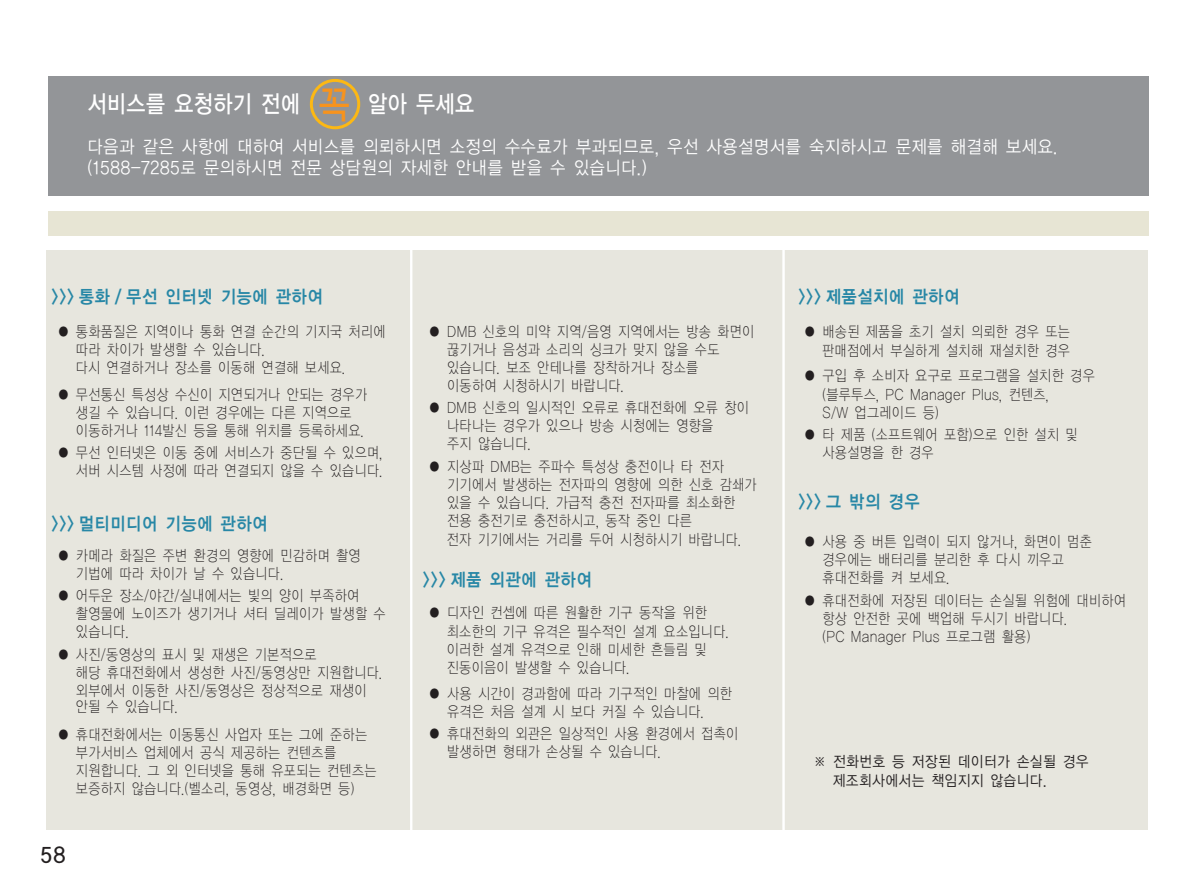
<style>
.page{position:relative;width:1191px;height:893px;background:#fff}
.page>*{position:absolute;margin:0;border:0;box-sizing:border-box;transform-origin:0 0}
.t1{font:24px "YGO13";letter-spacing:-.05em;color:#fff;scale:.85 1}
.t2{font:21px "YGO135";color:#231f20}
.t3{font:18px/21px "YGO12";letter-spacing:-.025em;color:#fff;scale:.9 1}
.t4{font:18px "YGO14";letter-spacing:-.025em;color:#2787a6;scale:.9 1}
.t5{font:15px/18px "YGO11";letter-spacing:-.025em;color:#231f20;scale:.85 1}
.t6{font:15px/19.2px "YGO12";letter-spacing:-.025em;color:#231f20;scale:.9 1}
.s1{font-size:39px;color:#f7931d}
</style>
<div class="page">
<div style="left:46px;top:250px;width:1101px;height:580px;background:#e7e6de"></div>
<div style="left:48px;top:77px;width:1100px;height:119px;background:#939598"></div>
<hr style="left:410px;top:249px;width:2px;height:592px;background:#fff">
<hr style="left:782px;top:249px;width:2px;height:592px;background:#fff">
<div style="left:48px;top:212px;width:1100px;height:24px;background:#e7e5d4"></div>
<div style="left:310px;top:79px;width:50px;height:50px;border:3px solid #fcb814;border-radius:50%"></div>
<h1 class="t1" style="left:87px;top:89px;width:457px">서비스를 요청하기 전에 <span class="s1">꼭</span> 알아 두세요</h1>
<p class="t3" style="left:87px;top:136px;width:1080px">다음과 같은 사항에 대하여 서비스를 의뢰하시면 소정의 수수료가 부과되므로, 우선 사용설명서를 숙지하시고 문제를 해결해 보세요. (1588-7285로 문의하시면 전문 상담원의 자세한 안내를 받을 수 있습니다.)</p>
<p class="t4" style="left:51px;top:286px;width:304px">&gt;&gt;&gt; 통화 / 무선 인터넷 기능에 관하여</p>
<p class="t5" style="left:75px;top:322px;width:367px;text-indent:-18px">● 통화품질은 지역이나 통화 연결 순간의 기지국 처리에 따라 차이가 발생할 수 있습니다.<br>다시 연결하거나 장소를 이동해 연결해 보세요.</p>
<p class="t5" style="left:76px;top:385px;width:345px;text-indent:-18px">● 무선통신 특성상 수신이 지연되거나 안되는 경우가 생길 수 있습니다. 이런 경우에는 다른 지역으로 이동하거나 114발신 등을 통해 위치를 등록하세요.</p>
<p class="t5" style="left:57px;top:443px;width:385px;text-align:right">● 무선 인터넷은 이동 중에 서비스가 중단될 수 있으며, 서버 시스템 사정에 따라 연결되지 않을 수 있습니다.</p>
<p class="t4" style="left:51px;top:512px;width:243px">&gt;&gt;&gt; 멀티미디어 기능에 관하여</p>
<p class="t5" style="left:76px;top:546px;width:337px;text-indent:-18px">● 카메라 화질은 주변 환경의 영향에 민감하며 촬영 기법에 따라 차이가 날 수 있습니다.</p>
<p class="t5" style="left:76px;top:587px;width:366px;text-indent:-18px">● 어두운 장소/야간/실내에서는 빛의 양이 부족하여 촬영물에 노이즈가 생기거나 셔터 딜레이가 발생할 수 있습니다.</p>
<p class="t5" style="left:76px;top:645px;width:362px;text-indent:-18px">● 사진/동영상의 표시 및 재생은 기본적으로<br>해당 휴대전화에서 생성한 사진/동영상만 지원합니다. 외부에서 이동한 사진/동영상은 정상적으로 재생이</p>
<p class="t5" style="left:75px;top:697px;width:123px">안될 수 있습니다.</p>
<p class="t5" style="left:76px;top:725px;width:356px;text-indent:-18px">● 휴대전화에서는 이동통신 사업자 또는 그에 준하는 부가서비스 업체에서 공식 제공하는 컨텐츠를 지원합니다. 그 외 인터넷을 통해 유포되는 컨텐츠는 보증하지 않습니다.(벨소리, 동영상, 배경화면 등)</p>
<h2 class="t2" style="left:40px;top:842px;width:28px">58</h2>
<p class="t5" style="left:447px;top:322px;width:363px;text-indent:-18px">● DMB 신호의 미약 지역/음영 지역에서는 방송 화면이 끊기거나 음성과 소리의 싱크가 맞지 않을 수도 있습니다. 보조 안테나를 장착하거나 장소를<br>이동하여 시청하시기 바랍니다.</p>
<p class="t5" style="left:447px;top:399px;width:357px;text-indent:-18px">● DMB 신호의 일시적인 오류로 휴대전화에 오류 창이 나타나는 경우가 있으나 방송 시청에는 영향을<br>주지 않습니다.</p>
<p class="t5" style="left:446px;top:457px;width:367px;text-indent:-18px">● 지상파 DMB는 주파수 특성상 충전이나 타 전자 기기에서 발생하는 전자파의 영향에 의한 신호 감쇄가 있을 수 있습니다. 가급적 충전 전자파를 최소화한 전용 충전기로 충전하시고, 동작 중인 다른<br>전자 기기에서는 거리를 두어 시청하시기 바랍니다.</p>
<p class="t4" style="left:422px;top:568px;width:190px">&gt;&gt;&gt; 제품 외관에 관하여</p>
<p class="t5" style="left:446px;top:603px;width:334px;text-indent:-18px">● 디자인 컨셉에 따른 원활한 기구 동작을 위한 최소한의 기구 유격은 필수적인 설계 요소입니다. 이러한 설계 유격으로 인해 미세한 흔들림 및 진동이음이 발생할 수 있습니다.</p>
<p class="t5" style="left:447px;top:684px;width:337px;text-indent:-18px">● 사용 시간이 경과함에 따라 기구적인 마찰에 의한 유격은 처음 설계 시 보다 커질 수 있습니다.</p>
<p class="t5" style="left:447px;top:724px;width:345px;text-indent:-18px">● 휴대전화의 외관은 일상적인 사용 환경에서 접촉이 발생하면 형태가 손상될 수 있습니다.</p>
<p class="t4" style="left:797px;top:286px;width:182px">&gt;&gt;&gt; 제품설치에 관하여</p>
<p class="t5" style="left:803px;top:322px;width:315px;line-height:19.2px;text-align:right">● 배송된 제품을 초기 설치 의뢰한 경우 또는 판매점에서 부실하게 설치해 재설치한 경우</p>
<p class="t5" style="left:822px;top:367px;width:323px;text-indent:-18px">● 구입 후 소비자 요구로 프로그램을 설치한 경우 (블루투스, PC Manager Plus, 컨텐츠,<br>S/W 업그레이드 등)</p>
<p class="t5" style="left:822px;top:425px;width:302px;text-indent:-18px">● 타 제품 (소프트웨어 포함)으로 인한 설치 및 사용설명을 한 경우</p>
<p class="t4" style="left:797px;top:490px;width:138px">&gt;&gt;&gt; 그 밖의 경우</p>
<p class="t5" style="left:822px;top:533px;width:319px;text-indent:-18px">● 사용 중 버튼 입력이 되지 않거나, 화면이 멈춘 경우에는 배터리를 분리한 후 다시 끼우고 휴대전화를 켜 보세요.</p>
<p class="t5" style="left:822px;top:591px;width:359px;text-indent:-18px">● 휴대전화에 저장된 데이터는 손실될 위험에 대비하여 항상 안전한 곳에 백업해 두시기 바랍니다.<br>(PC Manager Plus 프로그램 활용)</p>
<p class="t6" style="left:832px;top:752px;width:286px;text-indent:-19px">※ 전화번호 등 저장된 데이터가 손실될 경우 제조회사에서는 책임지지 않습니다.</p>
</div>
